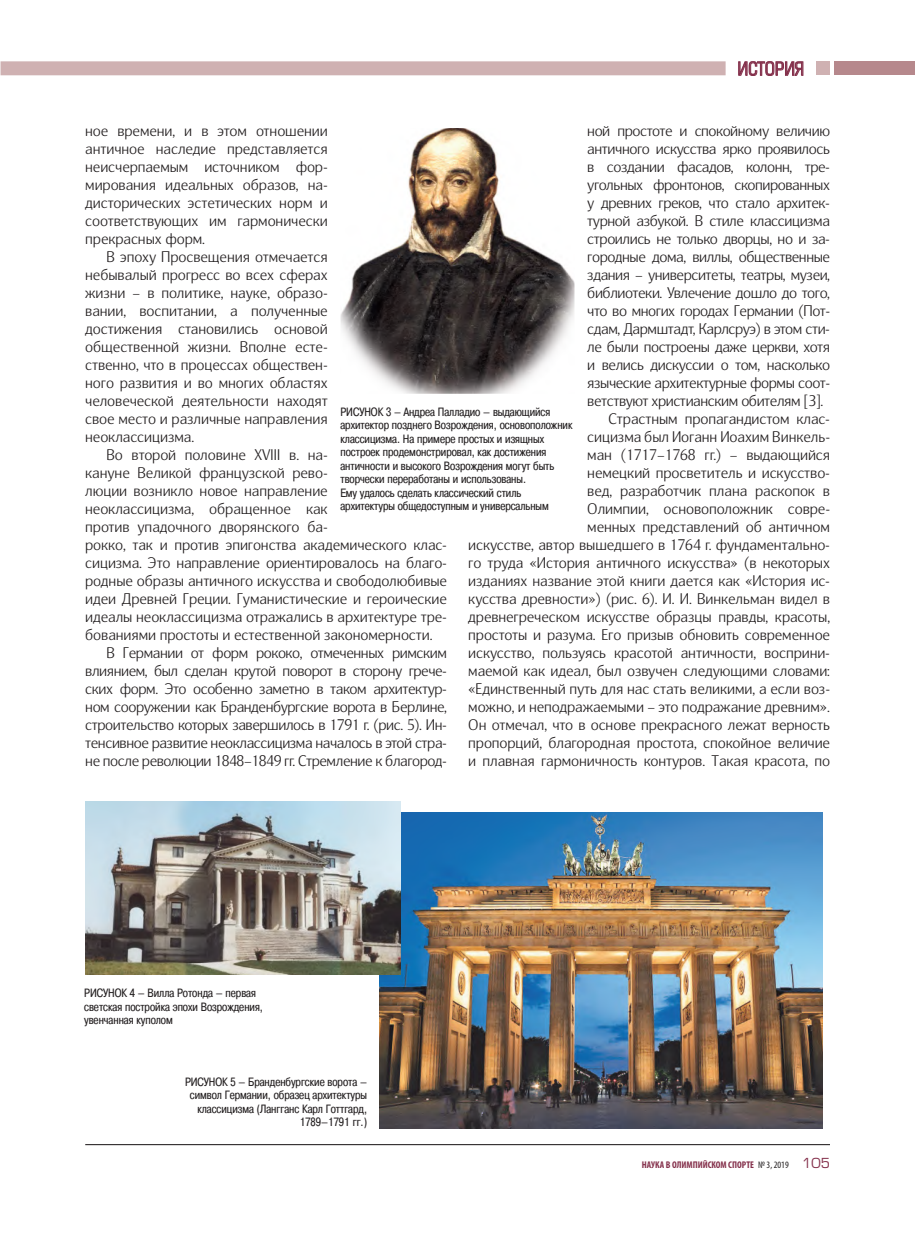
<style>
.page{position:relative;width:915px;height:1234px;background:#fff}
.page>*{position:absolute;margin:0;border:0;box-sizing:border-box;transform-origin:0 0}
.t1{font:18px "Europe Cond";color:#84304b}
.t2{font:300 15px/18px "Nat Grotesk";color:#231f20;text-align:justify;scale:1.05 1}
.t3{font:300 15px "Nat Grotesk";letter-spacing:-.02em;color:#231f20;scale:1.05 1}
.t4{font:12px/13.5px "Pragmatica Cond C";color:#231f20}
.t5{font:700 condensed 9.75px "Myriad Pro";color:#84304b}
.s1{font-weight:400;color:#231f20}
.s2{font-family:"Europe";font-weight:400;font-stretch:normal;font-size:13.5px}
</style>
<div class="page">
<div style="left:834px;top:61px;width:80px;height:14px;background:#b6888c"></div>
<div style="left:815px;top:61px;width:14px;height:14px;background:#cfb1b2"></div>
<hr style="left:85px;top:1143px;width:744px;height:1px;background:#231f20">
<div style="left:1px;top:61px;width:724px;height:14px;background:#cfb1b2"></div>
<svg style="left:738px;top:61px;width:65px;height:15px"></svg>
<img style="left:379px;top:812px;width:443px;height:316px">
<img style="left:340px;top:128px;width:234px;height:266px">
<img style="left:85px;top:801px;width:315px;height:173px">
<p class="t1" style="left:737px;top:57px;width:68px">история</p>
<p class="t3" style="left:587px;top:122px;width:232px">ной простоте и спокойному величию</p>
<p class="t3" style="left:587px;top:140px;width:232px">античного искусства ярко проявилось</p>
<p class="t3" style="left:587px;top:158px;width:231px">в создании фасадов, колонн, тре-</p>
<p class="t3" style="left:587px;top:176px;width:232px">угольных фронтонов, скопированных</p>
<p class="t3" style="left:587px;top:194px;width:232px">у древних греков, что стало архитек-</p>
<p class="t3" style="left:587px;top:212px;width:232px">турной азбукой. В стиле классицизма</p>
<p class="t3" style="left:587px;top:230px;width:232px">строились не только дворцы, но и за-</p>
<p class="t3" style="left:587px;top:248px;width:232px">городные дома, виллы, общественные</p>
<p class="t3" style="left:587px;top:266px;width:232px">здания – университеты, театры, музеи,</p>
<p class="t3" style="left:587px;top:284px;width:232px">библиотеки. Увлечение дошло до того,</p>
<p class="t3" style="left:587px;top:302px;width:232px">что во многих городах Германии (Пот-</p>
<p class="t3" style="left:587px;top:320px;width:232px">сдам, Дармштадт, Карлсруэ) в этом сти-</p>
<p class="t3" style="left:587px;top:338px;width:232px">ле были построены даже церкви, хотя</p>
<p class="t3" style="left:587px;top:356px;width:232px">и велись дискуссии о том, насколько</p>
<p class="t3" style="left:587px;top:374px;width:232px">языческие архитектурные формы соот-</p>
<p class="t3" style="left:587px;top:392px;width:226px">ветствуют христианским обителям [3].</p>
<p class="t2" style="left:608px;top:411px;width:212px">Страстным пропагандистом клас-</p>
<p class="t2" style="left:587px;top:429px;width:232px">сицизма был Иоганн Иоахим Винкель-</p>
<p class="t2" style="left:587px;top:447px;width:232px">ман (1717–1768 гг.) – выдающийся</p>
<p class="t2" style="left:587px;top:465px;width:232px">немецкий просветитель и искусство-</p>
<p class="t2" style="left:587px;top:483px;width:232px">вед, разработчик плана раскопок в</p>
<p class="t2" style="left:587px;top:501px;width:232px">Олимпии, основоположник совре-</p>
<p class="t2" style="left:587px;top:519px;width:232px">менных представлений об античном</p>
<p class="t2" style="left:468px;top:537px;width:346px">искусстве, автор вышедшего в 1764 г. фундаментально-</p>
<p class="t2" style="left:468px;top:555px;width:346px">го труда «История античного искусства» (в некоторых</p>
<p class="t2" style="left:468px;top:573px;width:346px">изданиях название этой книги дается как «История ис-</p>
<p class="t2" style="left:468px;top:591px;width:346px">кусства древности») (рис. 6). И. И. Винкельман видел в</p>
<p class="t2" style="left:468px;top:609px;width:346px">древнегреческом искусстве образцы правды, красоты,</p>
<p class="t2" style="left:468px;top:627px;width:346px">простоты и разума. Его призыв обновить современное</p>
<p class="t2" style="left:468px;top:645px;width:346px">искусство, пользуясь красотой античности, восприни-</p>
<p class="t2" style="left:468px;top:663px;width:346px">маемой как идеал, был озвучен следующими словами:</p>
<p class="t2" style="left:468px;top:681px;width:346px">«Единственный путь для нас стать великими, а если воз-</p>
<p class="t2" style="left:468px;top:699px;width:346px">можно, и неподражаемыми – это подражание древним».</p>
<p class="t2" style="left:468px;top:717px;width:346px">Он отмечал, что в основе прекрасного лежат верность</p>
<p class="t2" style="left:468px;top:735px;width:346px">пропорций, благородная простота, спокойное величие</p>
<p class="t2" style="left:468px;top:753px;width:346px">и плавная гармоничность контуров. Такая красота, по</p>
<p class="t2" style="left:85px;top:123px;width:232px">ное времени, и в этом отношении античное наследие представляется неисчерпаемым источником фор&shy;мирования идеальных образов, на&shy;дисторических эстетических норм и соответствующих им гармонически прекрасных форм.</p>
<p class="t2" style="left:85px;top:249px;width:232px;text-indent:21px">В эпоху Просвещения отмечается небывалый прогресс во всех сферах жизни – в политике, науке, образо&shy;вании, воспитании, а полученные достижения становились основой общественной жизни. Вполне есте&shy;ственно, что в процессах обществен&shy;ного развития и во многих областях человеческой деятельности находят свое место и различные направления неоклассицизма.</p>
<p class="t2" style="left:106px;top:447px;width:212px">Во второй половине XVIII в. на-</p>
<p class="t2" style="left:85px;top:465px;width:232px">кануне Великой французской рево-</p>
<p class="t2" style="left:85px;top:483px;width:232px">люции возникло новое направление</p>
<p class="t2" style="left:85px;top:501px;width:232px">неоклассицизма, обращенное как</p>
<p class="t2" style="left:85px;top:519px;width:232px">против упадочного дворянского ба-</p>
<p class="t2" style="left:85px;top:537px;width:346px">рокко, так и против эпигонства академического клас-</p>
<p class="t2" style="left:85px;top:555px;width:346px">сицизма. Это направление ориентировалось на благо-</p>
<p class="t2" style="left:85px;top:573px;width:346px">родные образы античного искусства и свободолюбивые</p>
<p class="t2" style="left:85px;top:591px;width:346px">идеи Древней Греции. Гуманистические и героические</p>
<p class="t2" style="left:85px;top:609px;width:346px">идеалы неоклассицизма отражались в архитектуре тре-</p>
<p class="t2" style="left:85px;top:627px;width:332px">бованиями простоты и естественной закономерности.</p>
<p class="t3" style="left:106px;top:644px;width:325px">В Германии от форм рококо, отмеченных римским</p>
<p class="t3" style="left:85px;top:662px;width:346px">влиянием, был сделан крутой поворот в сторону грече-</p>
<p class="t3" style="left:85px;top:680px;width:346px">ских форм. Это особенно заметно в таком архитектур-</p>
<p class="t3" style="left:85px;top:698px;width:346px">ном сооружении как Бранденбургские ворота в Берлине,</p>
<p class="t3" style="left:85px;top:716px;width:346px">строительство которых завершилось в 1791 г. (рис. 5). Ин-</p>
<p class="t3" style="left:85px;top:734px;width:346px">тенсивное развитие неоклассицизма началось в этой стра-</p>
<p class="t3" style="left:85px;top:752px;width:346px">не после революции 1848–1849 гг. Стремление к благород-</p>
<p class="t4" style="left:340px;top:405px;width:233px;text-indent:46px">3 – Андреа Палладио – выдающийся архитектор позднего Возрождения, основоположник классицизма. На примере простых и изящных построек продемонстрировал, как достижения античности и высокого Возрождения могут быть творчески переработаны и использованы.<br>Ему удалось сделать классический стиль архитектуры общедоступным и универсальным</p>
<p class="t4" style="left:340px;top:405px;width:13px">Рисунок</p>
<p class="t4" style="left:84px;top:986px;width:13px">Рисунок</p>
<p class="t4" style="left:84px;top:986px;width:180px;text-indent:46px">4 – Вилла Ротонда – первая светская постройка эпохи Возрождения, увенчанная куполом</p>
<p class="t4" style="left:190px;top:1074px;width:178px;text-align:right">5 – Бранденбургские ворота –<br>cимвол Германии, образец архитектуры классицизма (Лангганс Карл Готтгард,<br>1789–1791 гг.)</p>
<p class="t4" style="left:185px;top:1074px;width:13px">Рисунок</p>
<p class="t5" style="left:641px;top:1158px;width:190px">НАУКА В ОЛИМПИЙСКОМ СПОРТЕ <span class="s1">№ 3, 2019</span> <span class="s2">105</span></p>
</div>
